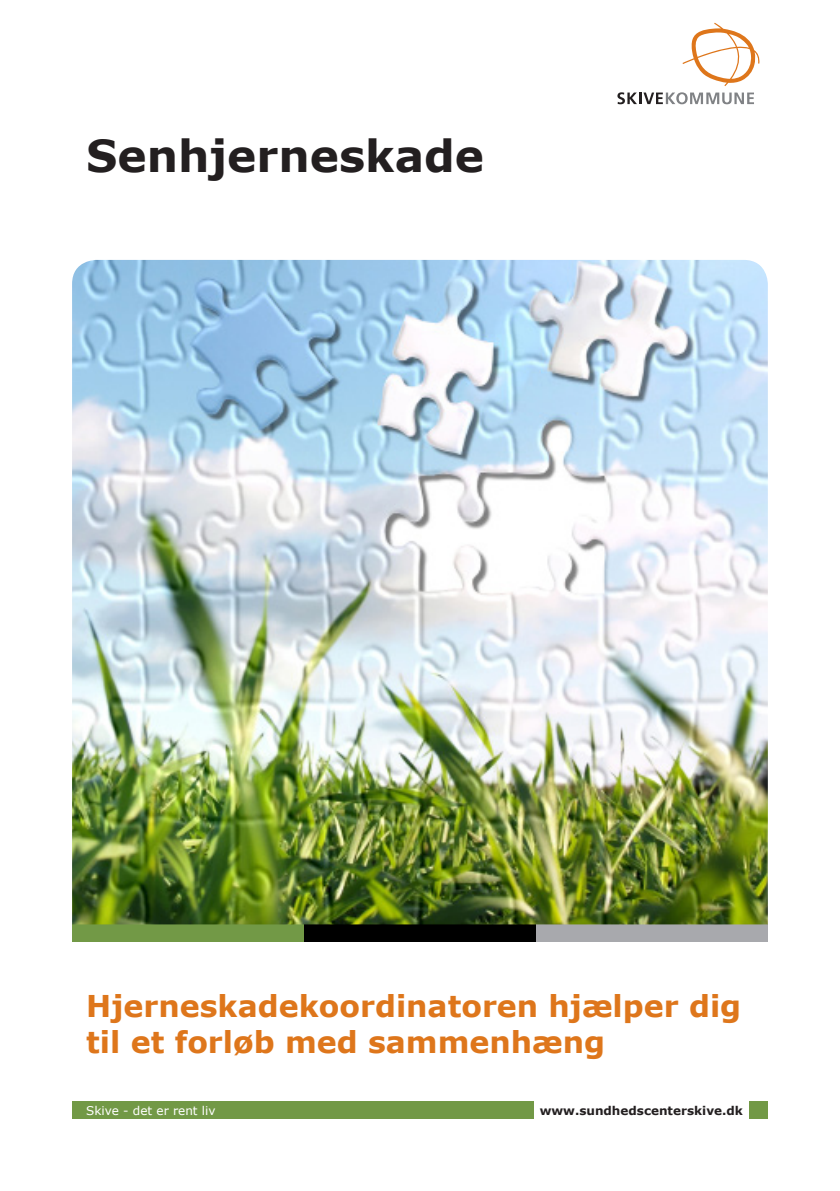
<style>
.page{position:relative;width:840px;height:1191px;background:#fff}
.page>*{position:absolute;margin:0;border:0;box-sizing:border-box;transform-origin:0 0}
.t1{font:700 44px "Verdana";color:#231f20}
.t2{font:700 30px/36px "Verdana";color:#de761b}
.t3{font:700 12px "Verdana";color:#231f20}
.t4{font:12px "Verdana";color:#fff}
</style>
<div class="page">
<div style="left:72px;top:924px;width:231px;height:17px;background:#729946"></div>
<div style="left:304px;top:924px;width:231px;height:17px;background:#000"></div>
<div style="left:536px;top:924px;width:231px;height:17px;background:#a8a9ad"></div>
<div style="left:748px;top:1102px;width:19px;height:17px;background:#729946"></div>
<div style="left:72px;top:1102px;width:461px;height:17px;background:#729946"></div>
<svg style="left:617px;top:92px;width:136px;height:12px"></svg>
<svg style="left:682px;top:23px;width:76px;height:63px"></svg>
<img style="left:72px;top:260px;width:695px;height:664px">
<p class="t1" style="left:86px;top:124px;width:399px">Senhjerneskade</p>
<p class="t2" style="left:86px;top:987px;width:656px">Hjerneskadekoordinatoren hjælper dig til et forløb med sammenhæng</p>
<p class="t4" style="left:86px;top:1102px;width:131px">Skive - det er rent liv</p>
<p class="t3" style="left:539px;top:1102px;width:204px">www.sundhedscenterskive.dk</p>
</div>
